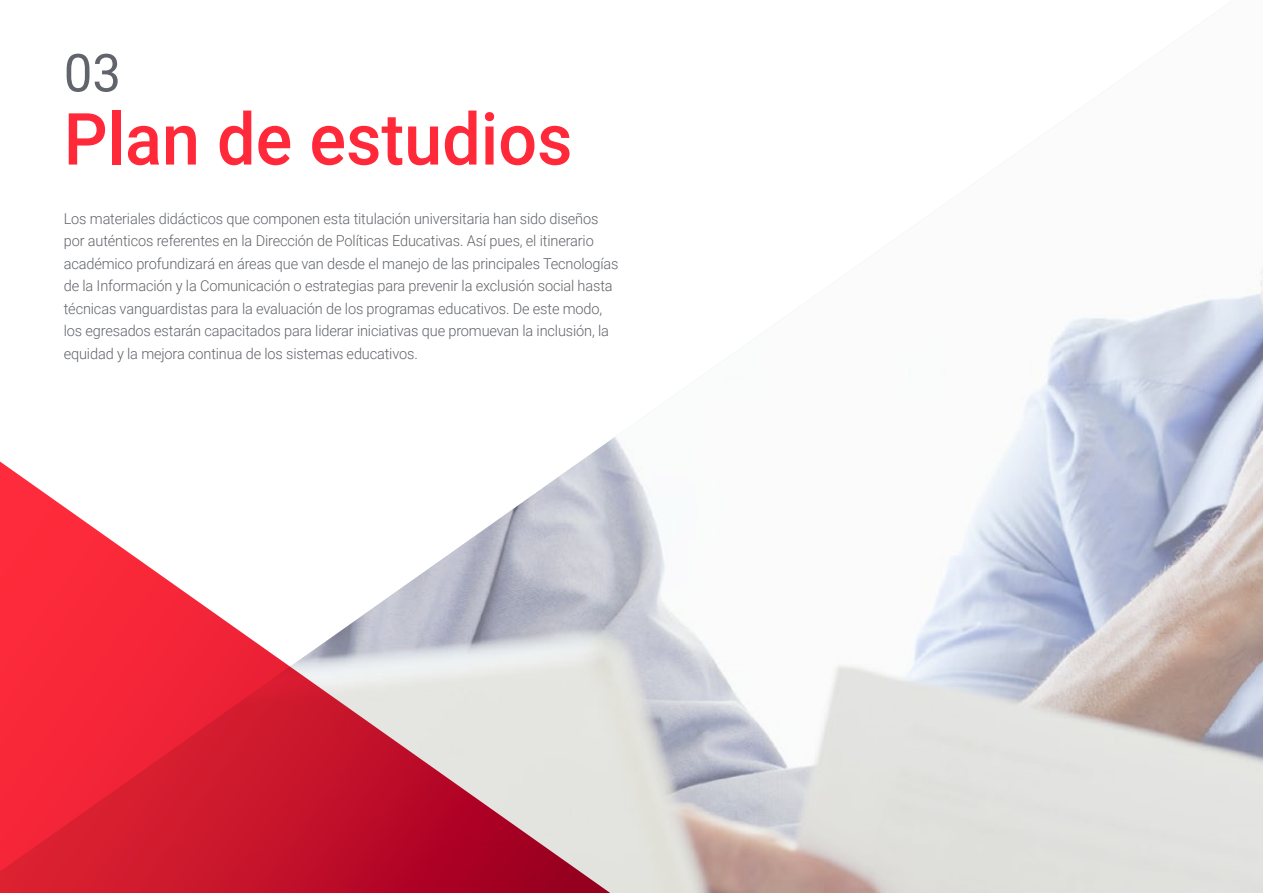
<style>
.page{position:relative;width:1263px;height:893px;background:#fff}
.page>*{position:absolute;margin:0;border:0;box-sizing:border-box;transform-origin:0 0}
.t1{font:500 72px "Roboto";color:#ff293a;scale:.95 1}
.t2{font:52.5px "Roboto";color:#61646a}
.t3{font:300 15px/22.5px "Roboto";letter-spacing:-.01em;color:#61646a}
</style>
<div class="page">
<img style="left:602px;top:269px;width:661px;height:624px">
<svg style="left:0;top:446px;width:640px;height:447px"></svg>
<h2 class="t2" style="left:64px;top:36px;width:59px">03</h2>
<h1 class="t1" style="left:64px;top:89px;width:537px">Plan de estudios</h1>
<p class="t3" style="left:64px;top:207px;width:556px">Los materiales didácticos que componen esta titulación universitaria han sido diseños por auténticos referentes en la Dirección de Políticas Educativas. Así pues, el itinerario académico profundizará en áreas que van desde el manejo de las principales Tecnologías de la Información y la Comunicación o estrategias para prevenir la exclusión social hasta técnicas vanguardistas para la evaluación de los programas educativos. De este modo, los egresados estarán capacitados para liderar iniciativas que promuevan la inclusión, la equidad y la mejora continua de los sistemas educativos.</p>
</div>
